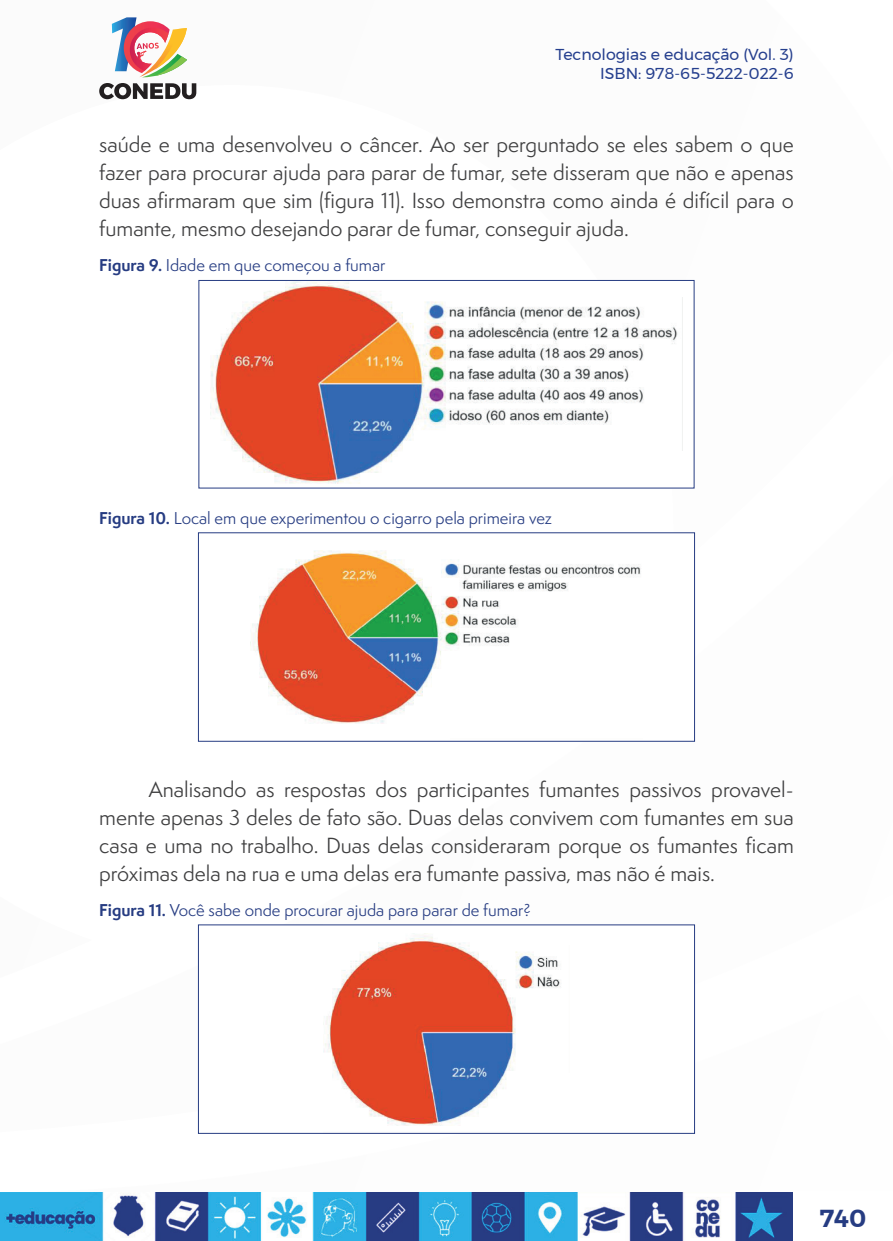
<style>
.page{position:relative;width:893px;height:1241px;background:#fff}
.page>*{position:absolute;margin:0;border:0;box-sizing:border-box;transform-origin:0 0}
.t1{font:600 24.5px "Montserrat";color:#263c82}
._7_CORPO{font:20.12px/28px "Semplicita Pro";color:#3e3e3f;text-align:justify}
._9_LEGENDAS{font:15.75px "Semplicita Pro";color:#263c82}
.t2{font:15.75px/18.9px "Montserrat";color:#253f8e;text-align:right}
.s1{font-weight:700}
</style>
<div class="page">
<svg style="left:112px;top:17px;width:75px;height:60px"></svg>
<svg style="left:99px;top:83px;width:97px;height:16px"></svg>
<img style="left:0;top:1192px;width:793px;height:48px">
<img style="left:211px;top:282px;width:467px;height:202px">
<div style="left:421px;top:451px;width:262px;height:37px;background:#fff"></div>
<div style="left:421px;top:280px;width:262px;height:16px;background:#fff"></div>
<div style="left:198px;top:280px;width:496px;height:208px;border:1px solid #263c82"></div>
<img style="left:252px;top:550px;width:389px;height:174px">
<img style="left:324px;top:933px;width:237px;height:193px">
<div style="left:516px;top:924px;width:64px;height:20px;background:#fff"></div>
<div style="left:511px;top:1072px;width:64px;height:61px;background:#fff"></div>
<p class="t2" style="left:556px;top:45px;width:240px">Tecnologias e educação (Vol. 3)<br>ISBN: 978-65-5222-022-6</p>
<p class="_7_CORPO" style="left:99px;top:130px;width:696px">saúde e uma desenvolveu o câncer. Ao ser perguntado se eles sabem o que fazer para procurar ajuda para parar de fumar, sete disseram que não e apenas duas afirmaram que sim (figura 11). Isso demonstra como ainda é difícil para o fumante, mesmo desejando parar de fumar, conseguir ajuda.</p>
<p class="_9_LEGENDAS" style="left:99px;top:254px;width:288px"><span class="s1">Figura 9.</span> Idade em que começou a fumar</p>
<p class="_9_LEGENDAS" style="left:99px;top:506px;width:454px"><span class="s1">Figura 10.</span> Local em que experimentou o cigarro pela primeira vez</p>
<p class="_7_CORPO" style="left:99px;top:774px;width:696px;text-indent:50px">Analisando as respostas dos participantes fumantes passivos provavel&shy;mente apenas 3 deles de fato são. Duas delas convivem com fumantes em sua casa e uma no trabalho. Duas delas consideraram porque os fumantes ficam próximas dela na rua e uma delas era fumante passiva, mas não é mais.</p>
<p class="_9_LEGENDAS" style="left:99px;top:898px;width:433px"><span class="s1">Figura 11.</span> Você sabe onde procurar ajuda para parar de fumar?</p>
<p class="t1" style="left:820px;top:1198px;width:48px">740</p>
</div>
